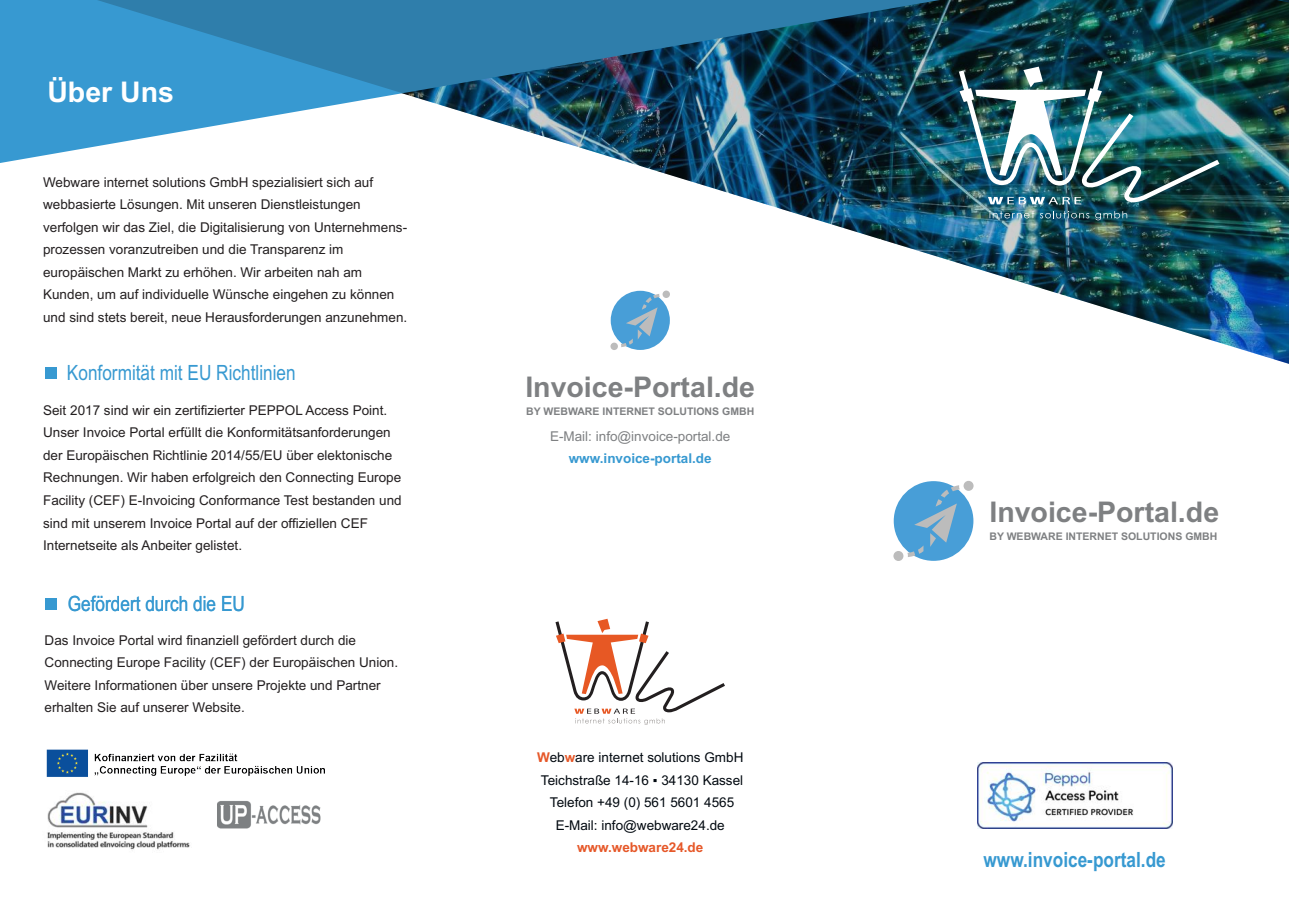
<style>
.page{position:relative;width:1289px;height:919px;background:#fff}
.page>*{position:absolute;margin:0;border:0;box-sizing:border-box;transform-origin:0 0}
.t1{font:700 28.5px "Arial";color:#7e8082}
.t2{font:700 28.5px "Arial";color:#fff}
.t3{font:21px "Arial Narrow";color:#3799d1}
.t4{font:700 21px "Arial Narrow";color:#3799d1}
.t5{font:13.5px/22.5px "Arial";color:#231f20}
.t6{font:13.5px/22.5px "Arial";color:#020910;text-align:center}
.t7{font:13.5px "Arial";color:#7e8082}
.t8{font:700 13.5px "Arial";color:#3799d1}
.t9{font:700 13.5px "Arial";color:#e65829}
.t10{font:700 10.5px "Arial";color:#7e8082}
.s1{font-weight:700;color:#e65829}
</style>
<div class="page">
<svg style="left:893px;top:481px;width:80px;height:80px"></svg>
<img style="left:46px;top:749px;width:279px;height:28px">
<svg style="left:555px;top:618px;width:170px;height:106px"></svg>
<img style="left:47px;top:792px;width:143px;height:58px">
<img style="left:217px;top:801px;width:104px;height:28px">
<div style="left:45px;top:367px;width:11px;height:11px;background:#3799d1"></div>
<div style="left:45px;top:598px;width:11px;height:11px;background:#3799d1"></div>
<img style="left:977px;top:762px;width:195px;height:66px">
<div style="left:0;top:0;width:89px;height:163px;background:#3799d1"></div>
<svg style="left:89px;top:0;width:1199px;height:364px"></svg>
<img style="left:958px;top:0;width:330px;height:204px">
<svg style="left:989px;top:211px;width:100px;height:7px"></svg>
<svg style="left:1095px;top:211px;width:32px;height:9px"></svg>
<h1 class="t2" style="left:47px;top:72px;width:128px">Über Uns</h1>
<p class="t5" style="left:43px;top:170px;width:365px">Webware internet solutions GmbH spezialisiert sich auf webbasierte Lösungen. Mit unseren Dienstleistungen verfolgen wir das Ziel, die Digitalisierung von Unternehmens&shy;prozessen voranzutreiben und die Transparenz im europäischen Markt zu erhöhen. Wir arbeiten nah am Kunden, um auf individuelle Wünsche eingehen zu können und sind stets bereit, neue Herausforderungen anzunehmen.</p>
<h2 class="t3" style="left:67px;top:357px;width:230px">Konformität mit EU Richtlinien</h2>
<p class="t5" style="left:43px;top:399px;width:360px">Seit 2017 sind wir ein zertifizierter PEPPOL Access Point.<br>Unser Invoice Portal erfüllt die Konformitätsanforderungen der Europäischen Richtlinie 2014/55/EU über elektonische Rechnungen. Wir haben erfolgreich den Connecting Europe Facility (CEF) E-Invoicing Conformance Test bestanden und sind mit unserem Invoice Portal auf der offiziellen CEF Internetseite als Anbeiter gelistet.</p>
<h2 class="t3" style="left:68px;top:588px;width:179px">Gefördert durch die EU</h2>
<p class="t5" style="left:45px;top:628px;width:355px">Das Invoice Portal wird finanziell gefördert durch die Connecting Europe Facility (CEF) der Europäischen Union.<br>Weitere Informationen über unsere Projekte und Partner erhalten Sie auf unserer Website.</p>
<h1 class="t1" style="left:525px;top:366px;width:231px">Invoice-Portal.de</h1>
<p class="t10" style="left:526px;top:404px;width:229px">BY WEBWARE INTERNET SOLUTIONS GMBH</p>
<p class="t7" style="left:550px;top:426px;width:182px">E-Mail: info@invoice-portal.de</p>
<p class="t8" style="left:569px;top:449px;width:144px">www.invoice-portal.de</p>
<p class="t6" style="left:537px;top:746px;width:208px"><span class="s1">W</span>eb<span class="s1">w</span>are internet solutions GmbH<br>Teichstraße 14-16 ▪ 34130 Kassel<br>Telefon +49 (0) 561 5601 4565<br>E-Mail: info@webware24.de</p>
<p class="t9" style="left:577px;top:838px;width:128px">www.webware24.de</p>
<h1 class="t1" style="left:989px;top:491px;width:231px">Invoice-Portal.de</h1>
<p class="t10" style="left:989px;top:529px;width:229px">BY WEBWARE INTERNET SOLUTIONS GMBH</p>
<h2 class="t4" style="left:983px;top:843px;width:184px">www.invoice-portal.de</h2>
</div>
